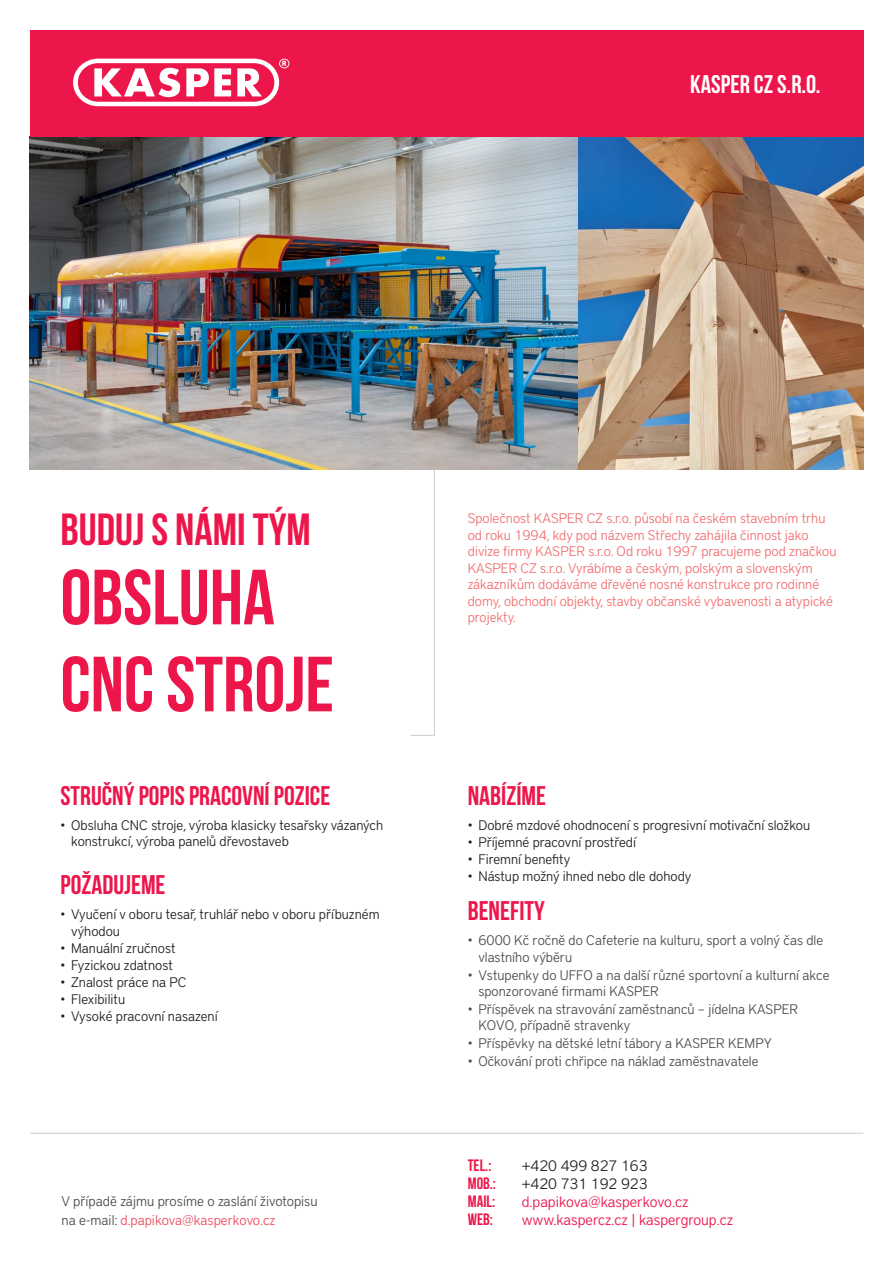
<style>
.page{position:relative;width:893px;height:1263px;background:#fff}
.page>*{position:absolute;margin:0;border:0;box-sizing:border-box;transform-origin:0 0}
.nadpis_velky{font:78px/87px "Bebas Neue";color:#ed164b}
.nadpis_velky-2{font:45px "Bebas Neue";color:#ed164b}
.nadpis_stredni{font:27px "Bebas Neue";color:#ed164b}
.nadpis_velky-3{font:25.5px "Bebas Neue";color:#fff}
.kontakty{font:16.5px "Bebas Neue";color:#ed164b}
.kontakty-2{font:300 15px "District Pro";color:#ed164b}
.kontakty-3{font:300 15px "District Pro";color:#231f20}
.text_základní{font:300 13.95px "District Pro";color:#4b4c4d}
.text_základní-2{font:300 13.95px "District Pro";color:#ef4d5e}
.t1{font:300 13.8px/16.8px "District Pro";color:#231f20}
.text_základní-3{font:300 13.8px/16.5px "District Pro";color:#f26f71}
.t2{font:300 13.8px/16.5px "District Pro";color:#4b4c4d}
.s1{color:#4b4c4d}
</style>
<div class="page">
<svg style="left:410px;top:735px;width:24px;height:1px"></svg>
<hr style="left:434px;top:401px;width:1px;height:335px;background:#d1d2d4">
<img style="left:30px;top:137px;width:833px;height:333px">
<hr style="left:30px;top:1133px;width:833px;height:1px;background:#d1d2d4">
<div style="left:30px;top:30px;width:833px;height:107px;background:#ed164b"></div>
<svg style="left:73px;top:59px;width:216px;height:47px"></svg>
<p class="nadpis_velky-3" style="left:690px;top:70px;width:132px">KASPER CZ S.R.O.</p>
<p class="nadpis_velky-2" style="left:61px;top:505px;width:252px">BUDUJ S NÁMI TÝM</p>
<p class="nadpis_velky" style="left:61px;top:553px;width:275px">OBSLUHA<br>CNC STROJE</p>
<p class="nadpis_stredni" style="left:61px;top:780px;width:271px">STRUČNÝ POPIS PRACOVNÍ POZICE</p>
<p class="t1" style="left:71px;top:816px;width:313px;text-indent:-11px">• Obsluha CNC stroje, výroba klasicky tesařsky vázaných konstrukcí, výroba panelů dřevostaveb</p>
<p class="nadpis_stredni" style="left:61px;top:870px;width:107px">POŽADUJEME</p>
<p class="t1" style="left:71px;top:905px;width:310px;text-indent:-11px">• Vyučení v oboru tesař, truhlář nebo v oboru příbuzném výhodou</p>
<p class="t1" style="left:61px;top:939px;width:117px">• Manuální zručnost</p>
<p class="t1" style="left:61px;top:956px;width:114px">• Fyzickou zdatnost</p>
<p class="t1" style="left:61px;top:973px;width:127px">• Znalost práce na PC</p>
<p class="t1" style="left:61px;top:990px;width:66px">• Flexibilitu</p>
<p class="t1" style="left:61px;top:1007px;width:159px">• Vysoké pracovní nasazení</p>
<p class="text_základní" style="left:62px;top:1191px;width:257px">V případě zájmu prosíme o zaslání životopisu</p>
<p class="text_základní-2" style="left:62px;top:1210px;width:215px"><span class="s1">na e-mail:</span> d.papikova@kasperkovo.cz</p>
<p class="text_základní-3" style="left:468px;top:509px;width:370px">Společnost KASPER CZ s.r.o. působí na českém stavebním trhu od roku 1994, kdy pod názvem Střechy zahájila činnost jako divize firmy KASPER s.r.o. Od roku 1997 pracujeme pod značkou KASPER CZ s.r.o. Vyrábíme a českým, polským a slovenským zákazníkům dodáváme dřevěné nosné konstrukce pro rodinné domy, obchodní objekty, stavby občanské vybavenosti a atypické projekty.</p>
<p class="nadpis_stredni" style="left:468px;top:780px;width:80px">NABÍZÍME</p>
<p class="t1" style="left:468px;top:816px;width:344px">• Dobré mzdové ohodnocení s progresivní motivační složkou</p>
<p class="t1" style="left:468px;top:833px;width:170px">• Příjemné pracovní prostředí</p>
<p class="t1" style="left:468px;top:850px;width:104px">• Firemní benefity</p>
<p class="t1" style="left:468px;top:867px;width:225px">• Nástup možný ihned nebo dle dohody</p>
<p class="nadpis_stredni" style="left:468px;top:896px;width:79px">BENEFITY</p>
<p class="t2" style="left:478px;top:931px;width:346px;text-indent:-11px">• 6000 Kč ročně do Cafeterie na kulturu, sport a volný čas dle vlastního výběru</p>
<p class="t2" style="left:478px;top:965px;width:353px;text-indent:-11px">• Vstupenky do UFFO a na další různé sportovní a kulturní akce sponzorované firmami KASPER</p>
<p class="t2" style="left:478px;top:1000px;width:321px;text-indent:-11px">• Příspěvek na stravování zaměstnanců – jídelna KASPER<br>KOVO, případně stravenky</p>
<p class="t2" style="left:468px;top:1034px;width:306px">• Příspěvky na dětské letní tábory a KASPER KEMPY</p>
<p class="t2" style="left:468px;top:1052px;width:292px">• Očkování proti chřipce na náklad zaměstnavatele</p>
<p class="kontakty" style="left:468px;top:1156px;width:25px">TEL.:</p>
<p class="kontakty-3" style="left:522px;top:1155px;width:127px">+420 499 827 163</p>
<p class="kontakty" style="left:468px;top:1174px;width:30px">MOB.:</p>
<p class="kontakty-3" style="left:522px;top:1173px;width:127px">+420 731 192 923</p>
<p class="kontakty" style="left:468px;top:1192px;width:29px">MAIL:</p>
<p class="kontakty-2" style="left:522px;top:1191px;width:168px">d.papikova@kasperkovo.cz</p>
<p class="kontakty" style="left:468px;top:1210px;width:27px">WEB:</p>
<p class="kontakty-2" style="left:522px;top:1209px;width:213px">www.kaspercz.cz | kaspergroup.cz</p>
</div>
